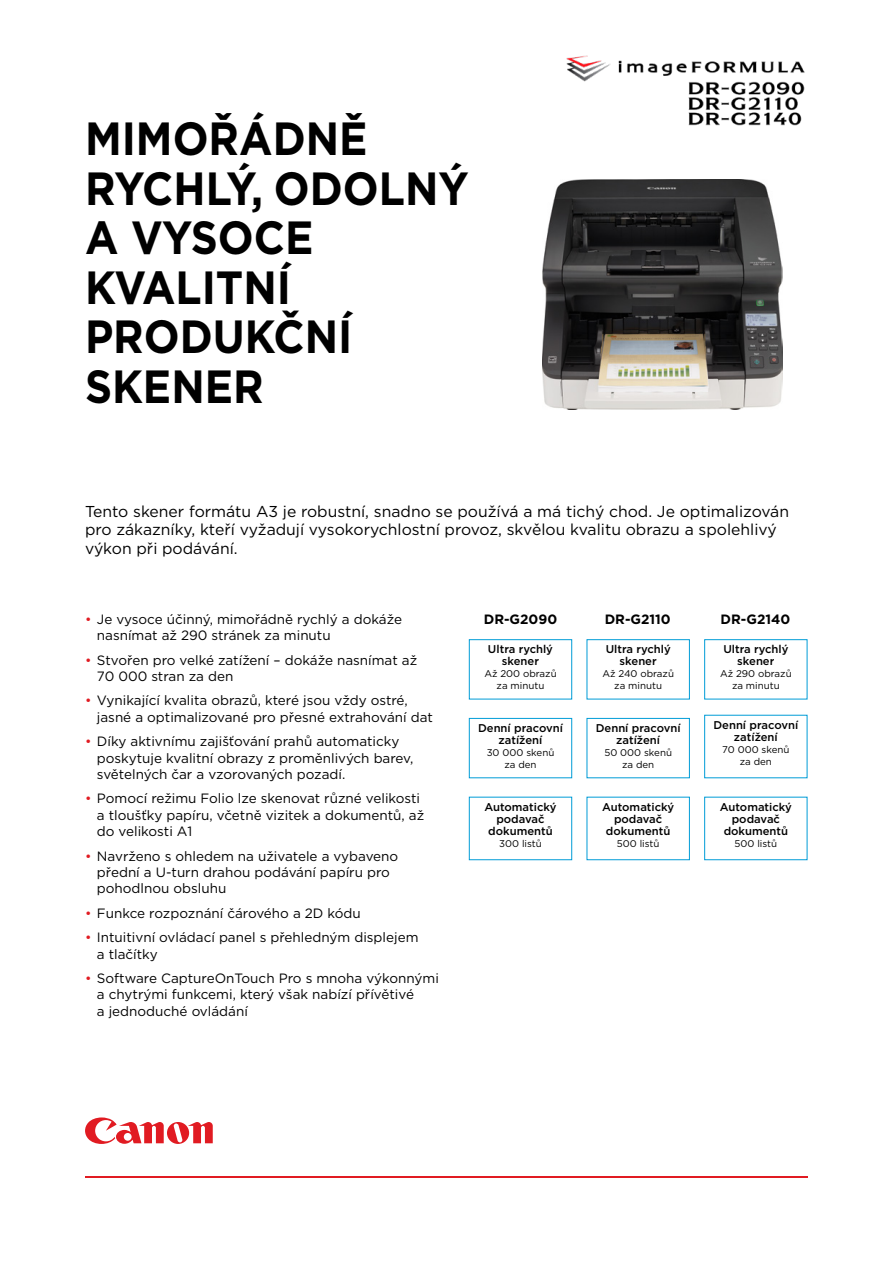
<style>
.page{position:relative;width:893px;height:1263px;background:#fff}
.page>*{position:absolute;margin:0;border:0;box-sizing:border-box;transform-origin:0 0}
.t1{font:700 46.5px/49.5px "Gotham";color:#000;scale:.91 1}
.t2{font:15.75px/18.9px "Gotham";color:#000}
.t3{font:13.5px/16.2px "Gotham";color:#000}
.t4{font:700 13.5px "Gotham";color:#000}
.t5{font:500 11.25px/12px "Gotham";color:#000;text-align:center}
.t6{font:9.75px/12px "Gotham";color:#000;text-align:center}
.s1{color:#e11b22}
</style>
<div class="page">
<svg style="left:85px;top:1117px;width:128px;height:27px"></svg>
<hr style="left:85px;top:1176px;width:723px;height:2px;background:#e11b22">
<img style="left:543px;top:179px;width:240px;height:231px">
<img style="left:566px;top:55px;width:239px;height:71px">
<div style="left:469px;top:639px;width:103px;height:60px;border:1px solid #009cd7"></div>
<div style="left:469px;top:718px;width:103px;height:60px;border:1px solid #009cd7"></div>
<div style="left:469px;top:797px;width:103px;height:63px;border:1px solid #009cd7"></div>
<div style="left:587px;top:718px;width:103px;height:60px;border:1px solid #009cd7"></div>
<div style="left:587px;top:639px;width:103px;height:60px;border:1px solid #009cd7"></div>
<div style="left:704px;top:639px;width:103px;height:60px;border:1px solid #009cd7"></div>
<h1 class="t1" style="left:85px;top:114px;width:423px">MIMOŘÁDNĚ<br>RYCHLÝ, ODOLNÝ<br>A VYSOCE<br>KVALITNÍ<br>PRODUKČNÍ<br>SKENER</h1>
<p class="t2" style="left:85px;top:501px;width:706px">Tento skener formátu A3 je robustní, snadno se používá a má tichý chod. Je optimalizován pro zákazníky, kteří vyžadují vysokorychlostní provoz, skvělou kvalitu obrazu a spolehlivý výkon při podávání.</p>
<p class="t3" style="left:97px;top:610px;width:307px;text-indent:-12px"><span class="s1">•</span> Je vysoce účinný, mimořádně rychlý a dokáže nasnímat až 290 stránek za minutu</p>
<p class="t3" style="left:97px;top:651px;width:322px;text-indent:-12px"><span class="s1">•</span> Stvořen pro velké zatížení – dokáže nasnímat až<br>70 000 stran za den</p>
<p class="t3" style="left:97px;top:692px;width:338px;text-indent:-12px"><span class="s1">•</span> Vynikající kvalita obrazů, které jsou vždy ostré, jasné a optimalizované pro přesné extrahování dat</p>
<p class="t3" style="left:97px;top:733px;width:318px;text-indent:-12px"><span class="s1">•</span> Díky aktivnímu zajišťování prahů automaticky poskytuje kvalitní obrazy z proměnlivých barev, světelných čar a vzorovaných pozadí.</p>
<p class="t3" style="left:97px;top:790px;width:329px;text-indent:-12px"><span class="s1">•</span> Pomocí režimu Folio lze skenovat různé velikosti a tloušťky papíru, včetně vizitek a dokumentů, až do velikosti A1</p>
<p class="t3" style="left:97px;top:847px;width:303px;text-indent:-12px"><span class="s1">•</span> Navrženo s ohledem na uživatele a vybaveno přední a U-turn drahou podávání papíru pro pohodlnou obsluhu</p>
<p class="t3" style="left:85px;top:904px;width:277px"><span class="s1">•</span> Funkce rozpoznání čárového a 2D kódu</p>
<p class="t3" style="left:97px;top:929px;width:323px;text-indent:-12px"><span class="s1">•</span> Intuitivní ovládací panel s přehledným displejem a tlačítky</p>
<p class="t3" style="left:97px;top:970px;width:344px;text-indent:-12px"><span class="s1">•</span> Software CaptureOnTouch Pro s mnoha výkonnými a chytrými funkcemi, který však nabízí přívětivé<br>a jednoduché ovládání</p>
<p class="t4" style="left:484px;top:610px;width:75px">DR-G2090</p>
<p class="t5" style="left:488px;top:643px;width:67px">Ultra rychlý skener</p>
<p class="t6" style="left:484px;top:668px;width:74px">Až 200 obrazů za minutu</p>
<p class="t5" style="left:478px;top:722px;width:86px">Denní pracovní zatížení</p>
<p class="t6" style="left:487px;top:746px;width:69px">30 000 skenů za den</p>
<p class="t5" style="left:484px;top:801px;width:74px">Automatický podavač dokumentů</p>
<p class="t6" style="left:499px;top:837px;width:44px">300 listů</p>
<p class="t4" style="left:605px;top:610px;width:68px">DR-G2110</p>
<p class="t5" style="left:606px;top:643px;width:67px">Ultra rychlý skener</p>
<p class="t6" style="left:602px;top:668px;width:73px">Až 240 obrazů za minutu</p>
<p class="t5" style="left:596px;top:722px;width:86px">Denní pracovní zatížení</p>
<p class="t6" style="left:604px;top:746px;width:69px">50 000 skenů za den</p>
<p class="t5" style="left:602px;top:801px;width:74px">Automatický podavač dokumentů</p>
<p class="t6" style="left:617px;top:837px;width:44px">500 listů</p>
<p class="t4" style="left:721px;top:610px;width:71px">DR-G2140</p>
<p class="t5" style="left:723px;top:643px;width:67px">Ultra rychlý skener</p>
<p class="t6" style="left:720px;top:668px;width:73px">Až 290 obrazů za minutu</p>
<p class="t5" style="left:713px;top:719px;width:86px">Denní pracovní zatížení</p>
<p class="t6" style="left:722px;top:743px;width:69px">70 000 skenů za den</p>
<p class="t5" style="left:720px;top:801px;width:74px">Automatický podavač dokumentů</p>
<p class="t6" style="left:734px;top:837px;width:44px">500 listů</p>
</div>
